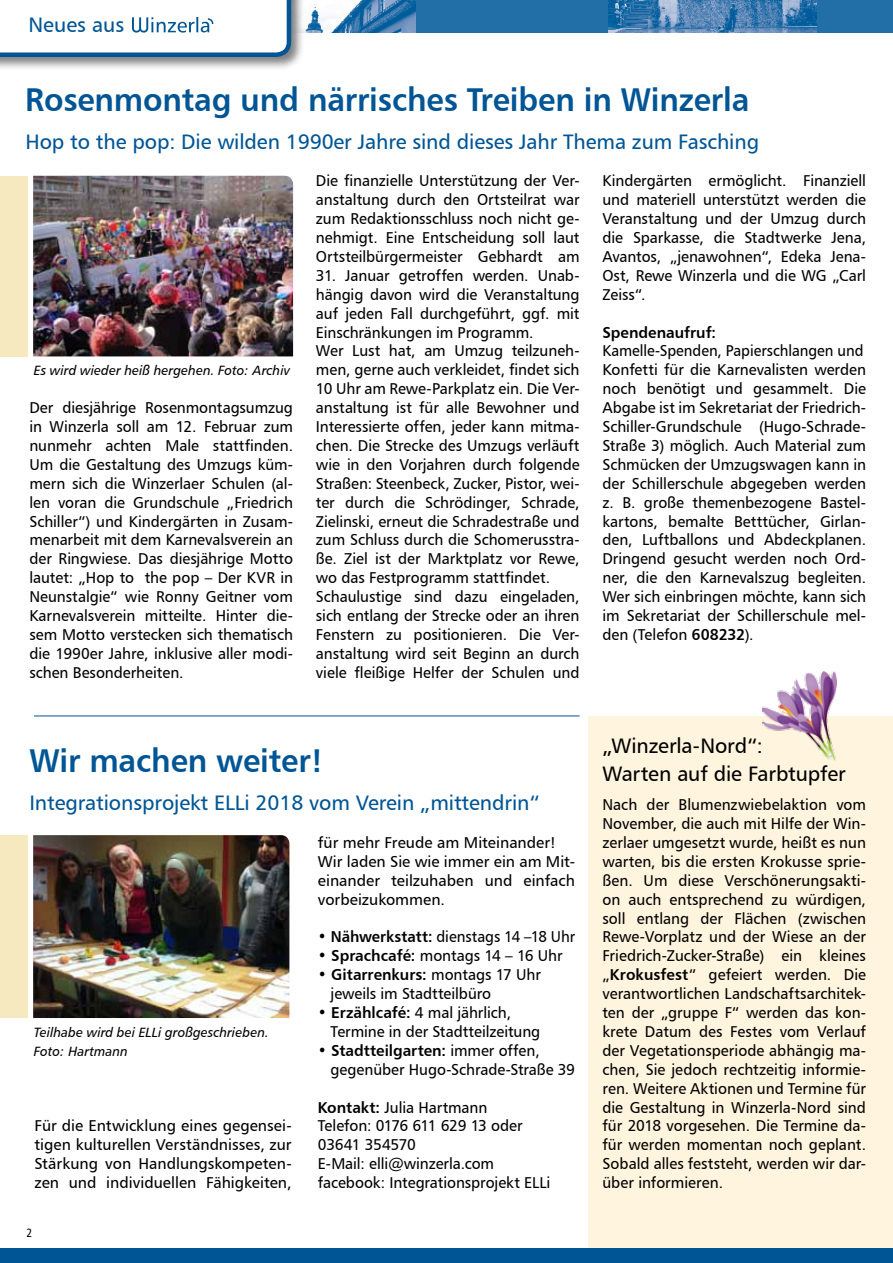
<style>
.page{position:relative;width:893px;height:1263px;background:#fff}
.page>*{position:absolute;margin:0;border:0;box-sizing:border-box;transform-origin:0 0}
.t1{font:33px "Humanist 777 BT Bold B";letter-spacing:-.005em;color:#005595;scale:.95 1}
.t2{font:21px "Humanist 777 BT Roman B";letter-spacing:-.005em;color:#005595}
.t3{font:21px/27.3px "Humanist 777 BT Roman B";letter-spacing:-.005em;color:#000}
.t4{font:15.75px/18.9px "Humanist 777 BT Roman B";letter-spacing:-.005em;color:#000;text-align:justify}
.t5{font:15.75px/18.9px "Humanist 777 BT Roman B";letter-spacing:-.005em;color:#000;scale:.94 1}
.t6{font:15.75px "Humanist 777 BT Bold B";color:#000}
.t7{font:15.75px "Humanist 777 BT Roman B";letter-spacing:-.005em;color:#000;scale:.95 1}
.t8{font:13.5px/18.9px "Humanist 777 BT Italic B";letter-spacing:.005em;color:#000}
.t9{font:12px "Humanist 777 BT Roman Condensed B";color:#000}
.s1{font-family:"Humanist 777 BT Bold B"}
.s2{font-family:"Humanist 777 BT Roman B"}
</style>
<div class="page">
<div style="left:589px;top:716px;width:304px;height:533px;background:#fff4de"></div>
<div style="left:266px;top:0;width:627px;height:33px;background:#226ea7"></div>
<img style="left:305px;top:0;width:111px;height:33px">
<img style="left:609px;top:0;width:207px;height:33px">
<div style="left:0;top:0;width:305px;height:71px;background:#000;opacity:.5"></div>
<svg style="left:0;top:0;width:291px;height:57px"></svg>
<div style="left:0;top:1249px;width:893px;height:14px;background:#005595"></div>
<hr style="left:892px;top:176px;width:1px;height:256px;background:#f7e9bf">
<div style="left:0;top:176px;width:27px;height:180px;background:#f7e9bf"></div>
<img style="left:33px;top:176px;width:260px;height:180px">
<hr style="left:34px;top:716px;width:546px;height:1px;background:#005595">
<img style="left:762px;top:671px;width:74px;height:89px">
<div style="left:0;top:835px;width:27px;height:183px;background:#f7e9bf"></div>
<img style="left:33px;top:835px;width:256px;height:183px">
<h2 class="t2" style="left:28px;top:11px;width:97px">Neues aus</h2>
<h1 class="t1" style="left:25px;top:78px;width:764px">Rosenmontag und närrisches Treiben in Winzerla</h1>
<h2 class="t2" style="left:26px;top:128px;width:735px">Hop to the pop: Die wilden 1990er Jahre sind dieses Jahr Thema zum Fasching</h2>
<p class="t8" style="left:34px;top:361px;width:258px">Es wird wieder heiß hergehen. Foto: Archiv</p>
<p class="t4" style="left:29px;top:398px;width:265px">Der diesjährige Rosenmontagsumzug in Winzerla soll am 12. Februar zum nunmehr achten Male stattfinden.<br>U m die Gestaltung des U mzugs küm&shy;mern sich die Winzerlaer Schulen (al&shy;len voran die Grundschule „Friedrich Schiller“) und Kindergärten in Zusam&shy;menarbeit mit dem Karnevalsverein an der Ringwiese. Das diesjährige Motto lautet: „Hop to the pop – Der KVR in Neunstalgie“ wie Ronny Geitner vom Karnevalsverein mitteilte. Hinter die&shy;sem Motto verstecken sich thematisch die 1990er Jahre, inklusive aller modi&shy;schen Besonderheiten.</p>
<p class="t4" style="left:316px;top:171px;width:265px">Die finanzielle U nterstützung der Ver&shy;anstaltung durch den Ortsteilrat war zum Redaktionsschluss noch nicht ge&shy;nehmigt. Eine Entscheidung soll laut Ortsteilbürgermeister Gebhardt am</p>
<p class="t4" style="left:316px;top:266px;width:265px;text-align:left">31. Januar getroffen werden. U nab&shy;hängig davon wird die Veranstaltung auf jeden Fall durchgeführt, ggf. mit Einschränkungen im Programm.<br>Wer Lust hat, am U mzug teilzuneh&shy;men, gerne auch verkleidet, findet sich 10 U hr am Rewe-Parkplatz ein. Die Ver&shy;anstaltung ist für alle Bewohner und I nteressierte offen, jeder kann mitma&shy;chen. Die Strecke des U mzugs verläuft wie in den Vorjahren durch folgende Straßen: Steenbeck, Zucker, Pistor, wei&shy;ter durch die Schrödinger, Schrade, Zielinski, erneut die Schradestraße und zum Schluss durch die Schomerusstra&shy;ße. Ziel ist der Marktplatz vor Rewe, wo das Festprogramm stattfindet.<br>Schaulustige sind dazu eingeladen, sich entlang der Strecke oder an ihren Fenstern zu positionieren. Die Ver&shy;anstaltung wird seit Beginn an durch viele fleißige Helfer der Schulen und</p>
<h1 class="t1" style="left:29px;top:740px;width:311px">Wir machen weiter!</h1>
<h2 class="t2" style="left:29px;top:790px;width:512px">I ntegrationsprojekt ELLi 2018 vom Verein „mittendrin“</h2>
<p class="t8" style="left:34px;top:1022px;width:236px">Teilhabe wird bei ELLi großgeschrieben.<br>Foto: Hartmann</p>
<p class="t4" style="left:35px;top:1116px;width:259px">Für die Entwicklung eines gegensei&shy;tigen kulturellen Verständnisses, zur Stärkung von Handlungskompeten&shy;zen und individuellen Fähigkeiten,</p>
<p class="t9" style="left:27px;top:1226px;width:7px">2</p>
<p class="t4" style="left:318px;top:833px;width:259px;text-align:left">für mehr Freude am Miteinander!<br>Wir laden Sie wie immer ein am Mit&shy;einander teilzuhaben und einfach vorbeizukommen.</p>
<p class="t7" style="left:318px;top:927px;width:272px"><span class="s1">• Nähwerkstatt:</span> dienstags 14 –18 U hr</p>
<p class="t4" style="left:318px;top:946px;width:246px"><span class="s1">• Sprachcafé:</span> montags 14 – 16 U hr</p>
<p class="t6" style="left:318px;top:965px;width:225px">• Gitarrenkurs: <span class="s2">montags 17 U hr</span></p>
<p class="t4" style="left:331px;top:984px;width:162px">jeweils im Stadtteilbüro</p>
<p class="t4" style="left:331px;top:1003px;width:211px;text-indent:-13px"><span class="s1">• Erzählcafé:</span> 4 mal jährlich,<br>Termine in der Stadtteilzeitung</p>
<p class="t6" style="left:318px;top:1040px;width:223px">• Stadtteilgarten: <span class="s2">immer offen,</span></p>
<p class="t4" style="left:331px;top:1059px;width:246px">gegenüber Hugo-Schrade-Straße 39</p>
<p class="t4" style="left:318px;top:1097px;width:234px;text-align:left"><span class="s1">Kontakt:</span> Julia Hartmann<br>Telefon: 0176 611 629 13 oder<br>03641 354570<br>E-Mail: elli@winzerla.com facebook: I ntegrationsprojekt ELLi</p>
<p class="t4" style="left:602px;top:171px;width:265px">Kindergärten ermöglicht. Finanziell und materiell unterstützt werden die Veranstaltung und der U mzug durch die Sparkasse, die Stadtwerke Jena, Avantos, „jenawohnen“, Edeka Jena-Ost, Rewe Winzerla und die WG „Carl Zeiss“.</p>
<p class="t6" style="left:602px;top:322px;width:115px">Spendenaufruf:</p>
<p class="t5" style="left:602px;top:341px;width:282px">Kamelle-Spenden, Papierschlangen und Konfetti für die Karnevalisten werden noch benötigt und gesammelt. Die Abgabe ist im Sekretariat der Friedrich-Schiller-Grundschule (Hugo-Schrade-Straße 3) möglich. Auch Material zum Schmücken der U mzugswagen kann in der Schillerschule abgegeben werden z. B. große themenbezogene Bastel&shy;kartons, bemalte Betttücher, Girlan&shy;den, Luftballons und Abdeckplanen.<br>Dringend gesucht werden noch Ord&shy;ner, die den Karnevalszug begleiten.<br>Wer sich einbringen möchte, kann sich im Sekretariat der Schillerschule mel&shy;den (Telefon <span class="s1">608232</span>).</p>
<h2 class="t3" style="left:602px;top:732px;width:245px">„Winzerla-Nord“:<br>Warten auf die Farbtupfer</h2>
<p class="t4" style="left:602px;top:795px;width:265px">Nach der Blumenzwiebelaktion vom November, die auch mit Hilfe der Win&shy;zerlaer umgesetzt wurde, heißt es nun warten, bis die ersten Krokusse sprie&shy;ßen. U m diese Verschönerungsakti&shy;on auch entsprechend zu würdigen, soll entlang der Flächen (zwischen Rewe-Vorplatz und der Wiese an der Friedrich-Zucker-Straße) ein kleines „<span class="s1">Krokusfest</span>“ gefeiert werden. Die verantwortlichen Landschaftsarchitek&shy;ten der „gruppe F“ werden das kon&shy;krete Datum des Festes vom Verlauf der Vegetationsperiode abhängig ma&shy;chen, Sie jedoch rechtzeitig informie&shy;ren. Weitere Aktionen und Termine für die Gestaltung in Winzerla-Nord sind für 2018 vorgesehen. Die Termine da&shy;für werden momentan noch geplant.<br>Sobald alles feststeht, werden wir dar&shy;über informieren.</p>
</div>
